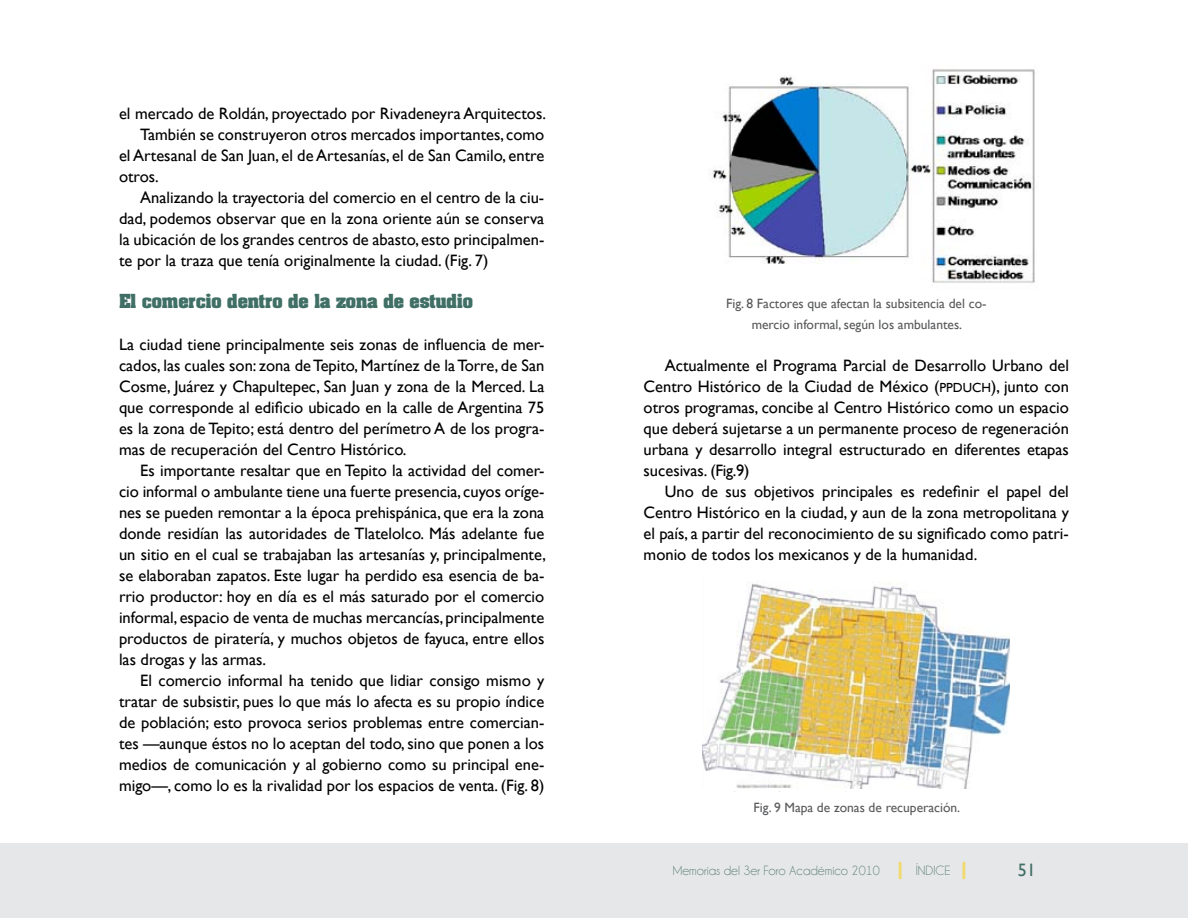
<style>
.page{position:relative;width:1188px;height:918px;background:#fff}
.page>*{position:absolute;margin:0;border:0;box-sizing:border-box;transform-origin:0 0}
.t1{font:18px "Gill Sans";color:#406f66}
.t2{font:16.5px/21px "Gill Sans";color:#000;text-align:justify}
.t3{font:700 16.5px "Aachen";color:#406f66}
.t4{font:13.5px/21px "Gill Sans";color:#58595b;text-align:center}
.t5{font:13.5px "Champagne&Limousines";color:#62837b}
.s1{font-family:"Gill Sans MT SC800";font-size:13.2px}
</style>
<div class="page">
<div style="left:0;top:843px;width:1188px;height:74px;background:#e6e7e8"></div>
<hr style="left:899px;top:862px;width:3px;height:17px;background:#fdce04">
<hr style="left:962px;top:862px;width:3px;height:17px;background:#fdce04">
<img style="left:702px;top:581px;width:308px;height:207px">
<img style="left:712px;top:69px;width:323px;height:214px">
<p class="t2" style="left:119px;top:103px;width:428px">el mercado de Roldán, proyectado por Rivadeneyra Arquitectos.</p>
<p class="t2" style="left:140px;top:124px;width:406px">También se construyeron otros mercados importantes, como</p>
<p class="t2" style="left:119px;top:145px;width:427px">el Artesanal de San Juan, el de Artesanías, el de San Camilo, entre</p>
<p class="t2" style="left:119px;top:166px;width:41px">otros.</p>
<p class="t2" style="left:140px;top:187px;width:406px">Analizando la trayectoria del comercio en el centro de la ciu-</p>
<p class="t2" style="left:119px;top:208px;width:427px">dad, podemos observar que en la zona oriente aún se conserva</p>
<p class="t2" style="left:119px;top:229px;width:427px">la ubicación de los grandes centros de abasto, esto principalmen-</p>
<p class="t2" style="left:119px;top:250px;width:371px">te por la traza que tenía originalmente la ciudad. (Fig. 7)</p>
<p class="t3" style="left:119px;top:289px;width:355px">El comercio dentro de la zona de estudio</p>
<p class="t2" style="left:119px;top:334px;width:427px">La ciudad tiene principalmente seis zonas de influencia de mer&shy;cados, las cuales son: zona de Tepito, Martínez de la Torre, de San Cosme, Juárez y Chapultepec, San Juan y zona de la Merced. La que corresponde al edificio ubicado en la calle de Argentina 75 es la zona de Tepito; está dentro del perímetro A de los progra&shy;mas de recuperación del Centro Histórico.</p>
<p class="t2" style="left:119px;top:460px;width:428px;text-indent:21px">Es importante resaltar que en Tepito la actividad del comer&shy;cio informal o ambulante tiene una fuerte presencia, cuyos oríge&shy;nes se pueden remontar a la época prehispánica, que era la zona donde residían las autoridades de Tlatelolco. Más adelante fue un sitio en el cual se trabajaban las artesanías y, principalmente, se elaboraban zapatos. Este lugar ha perdido esa esencia de ba&shy;rrio productor: hoy en día es el más saturado por el comercio informal, espacio de venta de muchas mercancías, principalmente productos de piratería, y muchos objetos de fayuca, entre ellos las drogas y las armas.</p>
<p class="t2" style="left:119px;top:670px;width:427px;text-indent:21px">El comercio informal ha tenido que lidiar consigo mismo y tratar de subsistir, pues lo que más lo afecta es su propio índice de población; esto provoca serios problemas entre comercian&shy;tes —aunque éstos no lo aceptan del todo, sino que ponen a los medios de comunicación y al gobierno como su principal ene&shy;migo—, como lo es la rivalidad por los espacios de venta. (Fig. 8)</p>
<p class="t4" style="left:726px;top:293px;width:262px">Fig. 8 Factores que afectan la subsitencia del co&shy;mercio informal, según los ambulantes.</p>
<p class="t2" style="left:644px;top:355px;width:427px;text-indent:21px">Actualmente el Programa Parcial de Desarrollo Urbano del Centro Histórico de la Ciudad de México (<span class="s1">ppduch</span>), junto con otros programas, concibe al Centro Histórico como un espacio que deberá sujetarse a un permanente proceso de regeneración urbana y desarrollo integral estructurado en diferentes etapas sucesivas. (Fig.9)</p>
<p class="t2" style="left:644px;top:481px;width:427px;text-indent:21px">Uno de sus objetivos principales es redefinir el papel del Centro Histórico en la ciudad, y aun de la zona metropolitana y el país, a partir del reconocimiento de su significado como patri&shy;monio de todos los mexicanos y de la humanidad.</p>
<p class="t4" style="left:754px;top:797px;width:208px">Fig. 9 Mapa de zonas de recuperación.</p>
<p class="t5" style="left:673px;top:863px;width:208px">Memorias del 3er Foro Académico 2010</p>
<p class="t5" style="left:916px;top:863px;width:36px">ÍNDICE</p>
<p class="t1" style="left:1018px;top:860px;width:19px">51</p>
</div>
